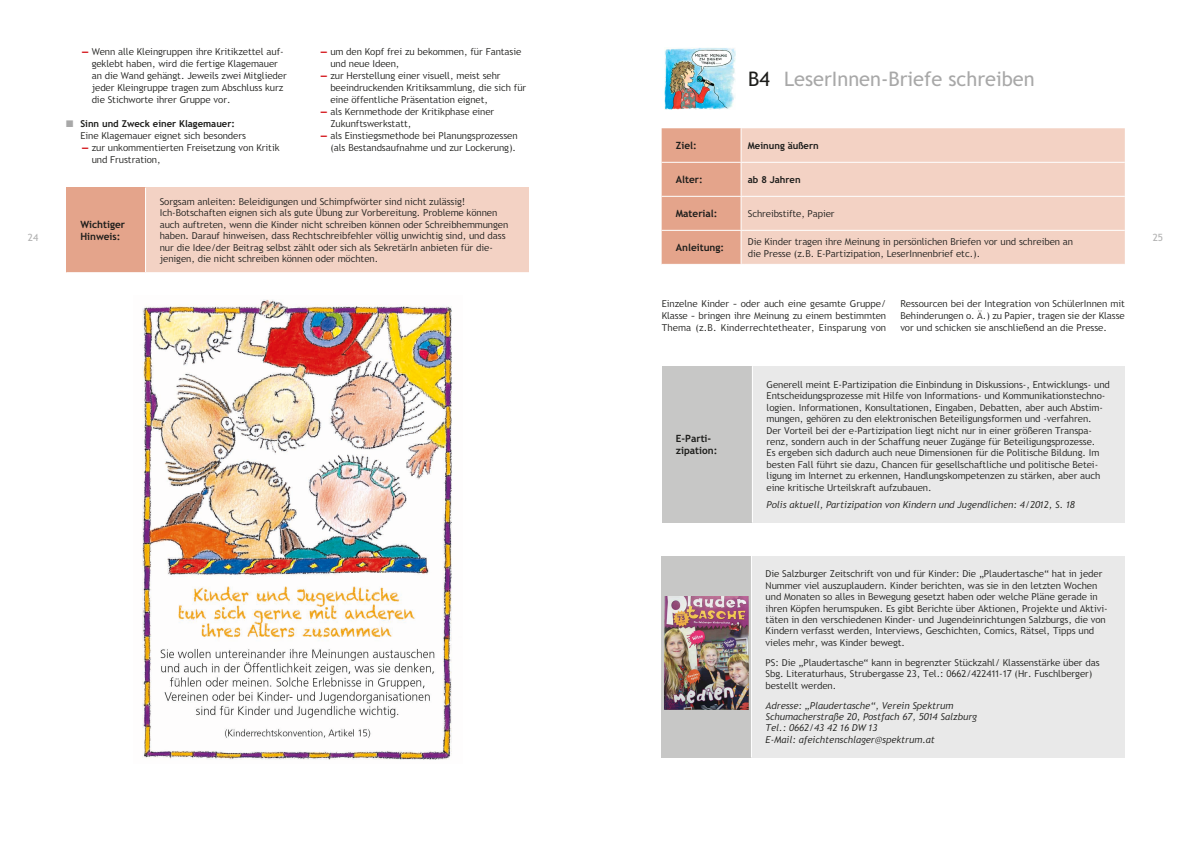
<style>
.page{position:relative;width:1191px;height:842px;background:#fff}
.page>*{position:absolute;margin:0;border:0;box-sizing:border-box;transform-origin:0 0}
.Titel_20_22_grau_45{font:20px "Trebuchet SBG2";color:#a8a8a8}
.Tabelle_10pt_bold{font:700 10px/12px "Trebuchet SBG2";color:#1d1d1b}
.t1{font:10px "Trebuchet SBG2";color:#b2b2b2}
.Tabelle_light_9_5pt{font:300 9.5px/11.4px "Trebuchet SBG2";color:#1d1d1b}
.FT_light_9_5_11_5_Bl{font:300 9.5px/12px "Trebuchet SBG2";color:#1d1d1b;text-align:justify}
.Tabelle_light_9_5pt-2{font:italic 300 9.5px "Trebuchet SBG2";color:#1d1d1b}
.Tabelle_light_9_5pt-3{font:700 9.5px "Trebuchet SBG2";color:#1d1d1b}
.s1{font-weight:900;color:#d20b11}
.s2{color:#a8a8a8}
.s3{color:#1d1d1b}
</style>
<div class="page">
<img style="left:142px;top:299px;width:311px;height:461px">
<div style="left:744px;top:128px;width:380px;height:136px;background:#f3d2c4"></div>
<hr style="left:744px;top:162px;width:380px;height:1px;background:#fff">
<hr style="left:744px;top:196px;width:380px;height:1px;background:#fff">
<hr style="left:744px;top:230px;width:380px;height:1px;background:#fff">
<svg style="left:661px;top:128px;width:83px;height:137px;background:#e5a992"></svg>
<img style="left:664px;top:48px;width:71px;height:62px">
<div style="left:66px;top:188px;width:80px;height:85px;background:#e4a48b"></div>
<div style="left:146px;top:188px;width:383px;height:85px;background:#f3d2c4"></div>
<hr style="left:66px;top:272px;width:80px;height:2px;background:#fff">
<hr style="left:146px;top:272px;width:383px;height:2px;background:#fff">
<hr style="left:145px;top:188px;width:1px;height:84px;background:#fff">
<div style="left:661px;top:366px;width:91px;height:156px;background:#c7c7c6"></div>
<div style="left:752px;top:366px;width:372px;height:156px;background:#e9e9e9"></div>
<hr style="left:752px;top:366px;width:1px;height:156px;background:#fff">
<div style="left:660px;top:556px;width:91px;height:201px;background:#c7c7c6"></div>
<div style="left:751px;top:556px;width:373px;height:201px;background:#e9e9e9"></div>
<hr style="left:751px;top:556px;width:1px;height:201px;background:#fff">
<img style="left:664px;top:596px;width:84px;height:113px">
<p class="Tabelle_light_9_5pt" style="left:330px;top:46px;width:192px;line-height:12px;text-indent:-10px"><span class="s1">—</span> um den Kopf frei zu bekommen, für Fantasie und neue Ideen,</p>
<p class="Tabelle_light_9_5pt" style="left:330px;top:70px;width:197px;line-height:12px;text-indent:-10px"><span class="s1">—</span> zur Herstellung einer visuell, meist sehr beeindruckenden Kritiksammlung, die sich für eine öffentliche Präsentation eignet,</p>
<p class="Tabelle_light_9_5pt" style="left:330px;top:106px;width:165px;line-height:12px;text-indent:-10px"><span class="s1">—</span> als Kernmethode der Kritikphase einer<br>Zukunftswerkstatt,</p>
<p class="Tabelle_light_9_5pt" style="left:320px;top:130px;width:199px;line-height:12px;text-align:right"><span class="s1">—</span> als Einstiegsmethode bei Planungsprozessen (als Bestandsaufnahme und zur Lockerung).</p>
<p class="Tabelle_light_9_5pt" style="left:92px;top:46px;width:196px;line-height:12px;text-indent:-10px"><span class="s1">—</span> Wenn alle Kleingruppen ihre Kritikzettel auf&shy;geklebt haben, wird die fertige Klagemauer an die Wand gehängt. Jeweils zwei Mitglieder jeder Kleingruppe tragen zum Abschluss kurz die Stichworte ihrer Gruppe vor.</p>
<p class="Tabelle_light_9_5pt-3" style="left:66px;top:118px;width:170px"><span class="s2">■</span> Sinn und Zweck einer Klagemauer:</p>
<p class="FT_light_9_5_11_5_Bl" style="left:80px;top:130px;width:167px">Eine Klagemauer eignet sich besonders</p>
<p class="Tabelle_light_9_5pt" style="left:92px;top:142px;width:189px;line-height:12px;text-indent:-10px"><span class="s1">—</span> zur unkommentierten Freisetzung von Kritik und Frustration,</p>
<p class="Titel_20_22_grau_45" style="left:748px;top:67px;width:288px"><span class="s3">B4</span> LeserInnen-Briefe schreiben</p>
<p class="Tabelle_10pt_bold" style="left:676px;top:139px;width:22px">Ziel:</p>
<p class="Tabelle_light_9_5pt-3" style="left:748px;top:139px;width:72px">Meinung äußern</p>
<p class="Tabelle_10pt_bold" style="left:676px;top:173px;width:28px">Alter:</p>
<p class="Tabelle_light_9_5pt-3" style="left:748px;top:173px;width:54px">ab 8 Jahren</p>
<p class="Tabelle_10pt_bold" style="left:676px;top:207px;width:43px">Material:</p>
<p class="Tabelle_light_9_5pt" style="left:748px;top:208px;width:88px">Schreibstifte, Papier</p>
<p class="Tabelle_10pt_bold" style="left:676px;top:241px;width:50px">Anleitung:</p>
<p class="Tabelle_light_9_5pt" style="left:748px;top:236px;width:327px">Die Kinder tragen ihre Meinung in persönlichen Briefen vor und schreiben an die Presse (z.B. E-Partizipation, LeserInnenbrief etc.).</p>
<p class="Tabelle_light_9_5pt" style="left:160px;top:196px;width:307px">Sorgsam anleiten: Beleidigungen und Schimpfwörter sind nicht zulässig!</p>
<p class="Tabelle_light_9_5pt" style="left:160px;top:207px;width:350px">Ich-Botschaften eignen sich als gute Übung zur Vorbereitung. Probleme können auch auftreten, wenn die Kinder nicht schreiben können oder Schreibhemmungen haben. Darauf hinweisen, dass Rechtschreibfehler völlig unwichtig sind, und dass nur die Idee/der Beitrag selbst zählt oder sich als SekretärIn anbieten für die&shy;jenigen, die nicht schreiben können oder möchten.</p>
<p class="Tabelle_10pt_bold" style="left:80px;top:218px;width:46px">Wichtiger<br>Hinweis:</p>
<p class="t1" style="left:28px;top:232px;width:12px">24</p>
<p class="t1" style="left:1152px;top:232px;width:12px">25</p>
<p class="FT_light_9_5_11_5_Bl" style="left:661px;top:298px;width:226px">Einzelne Kinder – oder auch eine gesamte Gruppe/ Klasse – bringen ihre Meinung zu einem bestimmten Thema (z.B. Kinderrechtetheater, Einsparung von</p>
<p class="FT_light_9_5_11_5_Bl" style="left:900px;top:298px;width:226px">Ressourcen bei der Integration von SchülerInnen mit Behinderungen o. Ä.) zu Papier, tragen sie der Klasse vor und schicken sie anschließend an die Presse.</p>
<p class="Tabelle_10pt_bold" style="left:676px;top:432px;width:43px">E-Parti&shy;zipation:</p>
<p class="Tabelle_light_9_5pt" style="left:766px;top:379px;width:345px">Generell meint E-Partizipation die Einbindung in Diskussions-, Entwicklungs- und Entscheidungsprozesse mit Hilfe von Informations- und Kommunikationstechno&shy;logien. Informationen, Konsultationen, Eingaben, Debatten, aber auch Abstim&shy;mungen, gehören zu den elektronischen Beteiligungsformen und -verfahren.<br>Der Vorteil bei der e-Partizipation liegt nicht nur in einer größeren Transpa&shy;renz, sondern auch in der Schaffung neuer Zugänge für Beteiligungsprozesse.<br>Es ergeben sich dadurch auch neue Dimensionen für die Politische Bildung. Im besten Fall führt sie dazu, Chancen für gesellschaftliche und politische Betei&shy;ligung im Internet zu erkennen, Handlungskompetenzen zu stärken, aber auch eine kritische Urteilskraft aufzubauen.</p>
<p class="Tabelle_light_9_5pt-2" style="left:766px;top:498px;width:310px">Polis aktuell, Partizipation von Kindern und Jugendlichen: 4/2012, S. 18</p>
<p class="Tabelle_light_9_5pt" style="left:765px;top:568px;width:343px">Die Salzburger Zeitschrift von und für Kinder: Die „Plaudertasche“ hat in jeder Nummer viel auszuplaudern. Kinder berichten, was sie in den letzten Wochen und Monaten so alles in Bewegung gesetzt haben oder welche Pläne gerade in ihren Köpfen herumspuken. Es gibt Berichte über Aktionen, Projekte und Aktivi&shy;täten in den verschiedenen Kinder- und Jugendeinrichtungen Salzburgs, die von Kindern verfasst werden, Interviews, Geschichten, Comics, Rätsel, Tipps und vieles mehr, was Kinder bewegt.</p>
<p class="Tabelle_light_9_5pt" style="left:765px;top:657px;width:335px">PS: Die „Plaudertasche“ kann in begrenzter Stückzahl/ Klassenstärke über das<br>Sbg. Literaturhaus, Strubergasse 23, Tel.: 0662/422411-17 (Hr. Fuschlberger) bestellt werden.</p>
<p class="Tabelle_light_9_5pt-2" style="left:765px;top:699px;width:189px">Adresse: „Plaudertasche“, Verein Spektrum</p>
<p class="Tabelle_light_9_5pt-2" style="left:765px;top:711px;width:213px">Schumacherstraße 20, Postfach 67, 5014 Salzburg</p>
<p class="Tabelle_light_9_5pt-2" style="left:765px;top:722px;width:113px">Tel.: 0662/43 42 16 DW 13</p>
<p class="Tabelle_light_9_5pt-2" style="left:765px;top:734px;width:171px">E-Mail: afeichtenschlager@spektrum.at</p>
</div>
